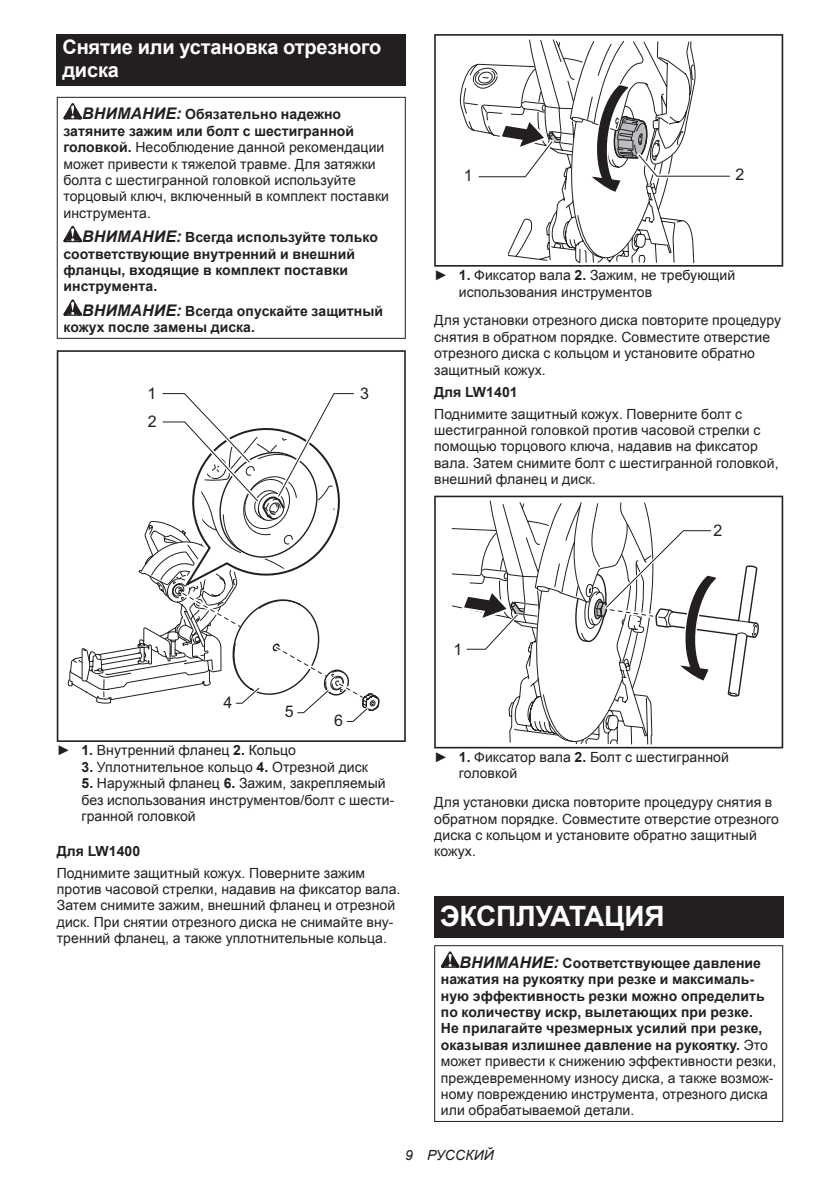
<style>
.page{position:relative;width:840px;height:1191px;background:#fff}
.page>*{position:absolute;margin:0;border:0;box-sizing:border-box;transform-origin:0 0}
.t1{font:700 28px "Arial";letter-spacing:-.01em;color:#fff}
.t2{font:700 20px/23.4px "Arial";letter-spacing:-.01em;color:#fff}
.t3{font:16px/28.4px "Arial";color:#231f20}
.t4{font:14px/16.4px "Arial";letter-spacing:.005em;color:#231f20}
.t5{font:700 14px/16.4px "Arial";letter-spacing:.005em;color:#231f20}
.t6{font:italic 14px "Arial";letter-spacing:.005em;color:#231f20}
.s1{font-weight:700;font-style:italic;font-size:16px}
.s2{font-weight:700}
.s3{font-style:italic;font-size:16px}
.s4{font-weight:400}
</style>
<div class="page">
<div style="left:57px;top:34px;width:348px;height:52px;background:#231f20"></div>
<svg style="left:63px;top:103px;width:19px;height:16px"></svg>
<svg style="left:63px;top:226px;width:19px;height:16px"></svg>
<svg style="left:63px;top:299px;width:19px;height:17px"></svg>
<div style="left:57px;top:97px;width:348px;height:242px;border:1px solid #231f20"></div>
<svg style="left:57px;top:350px;width:348px;height:392px"></svg>
<svg style="left:68px;top:389px;width:312px;height:337px"></svg>
<svg style="left:434px;top:34px;width:348px;height:233px"></svg>
<svg style="left:464px;top:39px;width:269px;height:221px"></svg>
<svg style="left:434px;top:495px;width:348px;height:253px"></svg>
<svg style="left:459px;top:587px;width:66px;height:65px"></svg>
<svg style="left:532px;top:528px;width:227px;height:216px"></svg>
<div style="left:434px;top:896px;width:348px;height:41px;background:#231f20"></div>
<svg style="left:440px;top:951px;width:19px;height:16px"></svg>
<div style="left:434px;top:945px;width:348px;height:177px;border:1px solid #231f20"></div>
<h2 class="t2" style="left:62px;top:36px;width:320px">Снятие или установка отрезного диска</h2>
<p class="t4" style="left:63px;top:106px;width:327px;text-indent:19px"><span class="s1">ВНИМАНИЕ:</span> <span class="s2">Обязательно надежно затяните зажим или болт с шестигранной головкой.</span> Несоблюдение данной рекомендации может привести к тяжелой травме. Для затяжки болта с шестигранной головкой используйте торцовый ключ, включенный в комплект поставки инструмента.</p>
<p class="t5" style="left:63px;top:229px;width:316px;text-indent:19px"><span class="s3">ВНИМАНИЕ:</span> Всегда используйте только соответствующие внутренний и внешний фланцы, входящие в комплект поставки инструмента.</p>
<p class="t5" style="left:63px;top:303px;width:321px;text-indent:19px"><span class="s3">ВНИМАНИЕ:</span> Всегда опускайте защитный кожух после замены диска.</p>
<p class="t3" style="left:147px;top:379px;width:11px">1<br>2</p>
<p class="t3" style="left:360px;top:379px;width:10px">3</p>
<p class="t3" style="left:463px;top:161px;width:10px">1</p>
<p class="t3" style="left:735px;top:160px;width:10px">2</p>
<p class="t4" style="left:458px;top:267px;width:278px;text-indent:-25px">► <span class="s2">1.</span> Фиксатор вала <span class="s2">2.</span> Зажим, не требующий использования инструментов</p>
<p class="t4" style="left:434px;top:312px;width:348px">Для установки отрезного диска повторите процедуру снятия в обратном порядке. Совместите отверстие отрезного диска с кольцом и установите обратно защитный кожух.</p>
<p class="t5" style="left:434px;top:384px;width:85px">Для LW1401</p>
<p class="t4" style="left:434px;top:406px;width:346px">Поднимите защитный кожух. Поверните болт с шестигранной головкой против часовой стрелки с помощью торцового ключа, надавив на фиксатор вала. Затем снимите болт с шестигранной головкой, внешний фланец и диск.</p>
<p class="t3" style="left:713px;top:516px;width:10px">2</p>
<p class="t3" style="left:223px;top:688px;width:10px">4</p>
<p class="t3" style="left:285px;top:697px;width:10px">5</p>
<p class="t3" style="left:334px;top:706px;width:10px">6</p>
<p class="t4" style="left:57px;top:742px;width:240px">► <span class="s2">1.</span> Внутренний фланец <span class="s2">2.</span> Кольцо</p>
<p class="t4" style="left:81px;top:759px;width:288px"><span class="s2">3.</span> Уплотнительное кольцо <span class="s2">4.</span> Отрезной диск</p>
<p class="t4" style="left:81px;top:775px;width:314px"><span class="s2">5.</span> Наружный фланец <span class="s2">6.</span> Зажим, закрепляемый без использования инструментов/болт с шести&shy;гранной головкой</p>
<p class="t5" style="left:57px;top:843px;width:85px">Для LW1400</p>
<p class="t4" style="left:57px;top:864px;width:345px">Поднимите защитный кожух. Поверните зажим против часовой стрелки, надавив на фиксатор вала.<br>Затем снимите зажим, внешний фланец и отрезной диск. При снятии отрезного диска не снимайте вну&shy;тренний фланец, а также уплотнительные кольца.</p>
<p class="t3" style="left:453px;top:635px;width:10px">1</p>
<p class="t4" style="left:458px;top:749px;width:271px;text-indent:-25px">► <span class="s2">1.</span> Фиксатор вала <span class="s2">2.</span> Болт с шестигранной головкой</p>
<p class="t4" style="left:434px;top:794px;width:346px">Для установки диска повторите процедуру снятия в обратном порядке. Совместите отверстие отрезного диска с кольцом и установите обратно защитный кожух.</p>
<h1 class="t1" style="left:439px;top:897px;width:226px">ЭКСПЛУАТАЦИЯ</h1>
<p class="t5" style="left:440px;top:955px;width:336px;text-indent:19px"><span class="s3">ВНИМАНИЕ:</span> Соответствующее давление нажатия на рукоятку при резке и максималь&shy;ную эффективность резки можно определить по количеству искр, вылетающих при резке.<br>Не прилагайте чрезмерных усилий при резке, оказывая излишнее давление на рукоятку. <span class="s4">Это может привести к снижению эффективности резки, преждевременному износу диска, а также возмож&shy;ному повреждению инструмента, отрезного диска или обрабатываемой детали.</span></p>
<p class="t6" style="left:405px;top:1146px;width:90px">9 РУССКИЙ</p>
</div>
